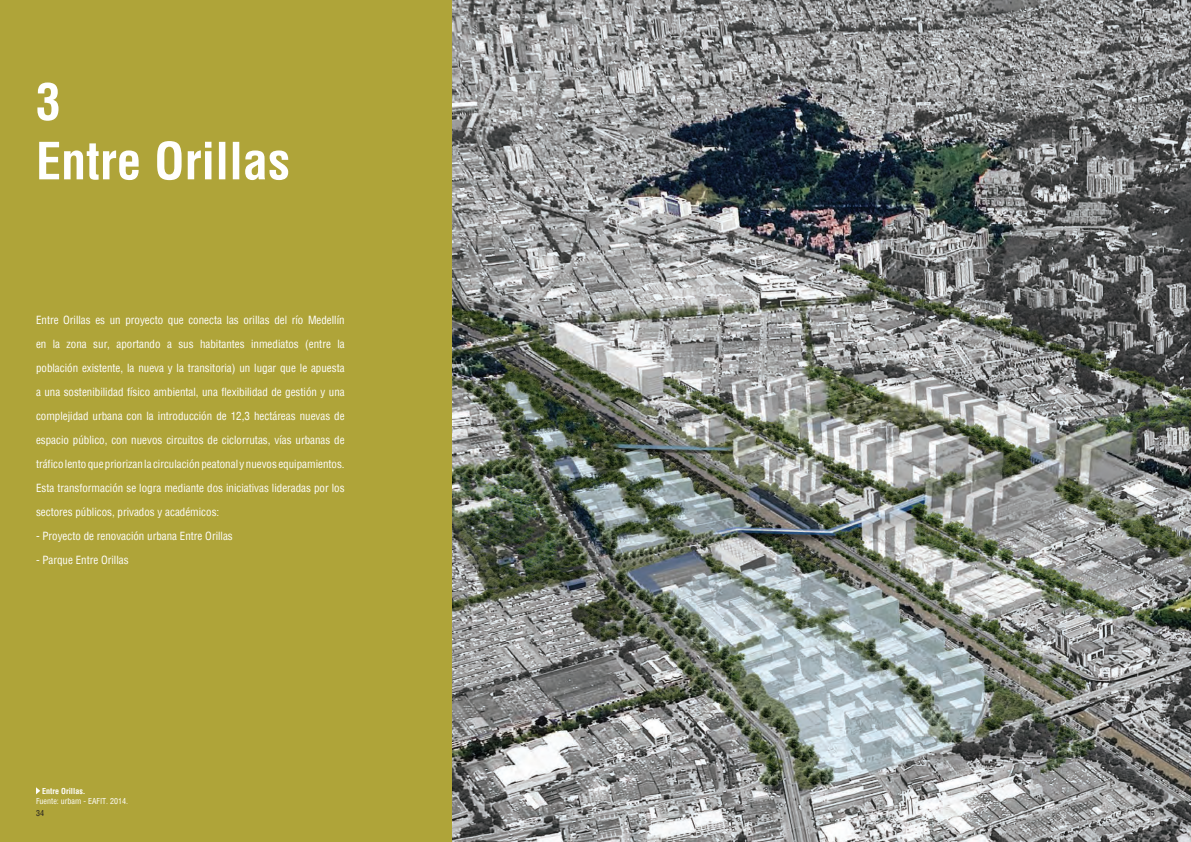
<style>
.page{position:relative;width:1191px;height:842px;background:#fff}
.page>*{position:absolute;margin:0;border:0;box-sizing:border-box;transform-origin:0 0}
.t1{font:700 condensed 50px "Helvetica";color:#fff}
.t2{font:condensed 11px/24px "Helvetica";color:#fff;text-align:justify}
.t3{font:condensed 8px "Helvetica";color:#fff}
.t4{font:700 condensed 8px "Helvetica";color:#fff}
.t5{font:condensed 8px "Helvetica";color:#231f20}
</style>
<div class="page">
<img style="left:452px;top:0;width:739px;height:842px">
<div style="left:0;top:0;width:452px;height:842px;background:#afa439"></div>
<svg style="left:36px;top:787px;width:4px;height:7px"></svg>
<h1 class="t1" style="left:36px;top:69px;width:26px">3</h1>
<h1 class="t1" style="left:36px;top:128px;width:256px">Entre Orillas</h1>
<p class="t2" style="left:36px;top:308px;width:310px">Entre Orillas es un proyecto que conecta las orillas del río Medellín en la zona sur, aportando a sus habitantes inmediatos (entre la población existente, la nueva y la transitoria) un lugar que le apuesta a una sostenibilidad físico ambiental, una flexibilidad de gestión y una complejidad urbana con la introducción de 12,3 hectáreas nuevas de espacio público, con nuevos circuitos de ciclorrutas, vías urbanas de tráfico lento que priorizan la circulación peatonal y nuevos equipamientos.<br>Esta transformación se logra mediante dos iniciativas lideradas por los sectores públicos, privados y académicos:</p>
<p class="t2" style="left:36px;top:524px;width:198px">- Proyecto de renovación urbana Entre Orillas</p>
<p class="t2" style="left:36px;top:548px;width:94px">- Parque Entre Orillas</p>
<p class="t4" style="left:42px;top:785px;width:45px">Entre Orillas.</p>
<p class="t3" style="left:36px;top:795px;width:94px">Fuente: urbam - EAFIT. 2014.</p>
<p class="t5" style="left:36px;top:808px;width:9px">34</p>
<p class="t5" style="left:1147px;top:808px;width:9px">35</p>
</div>
